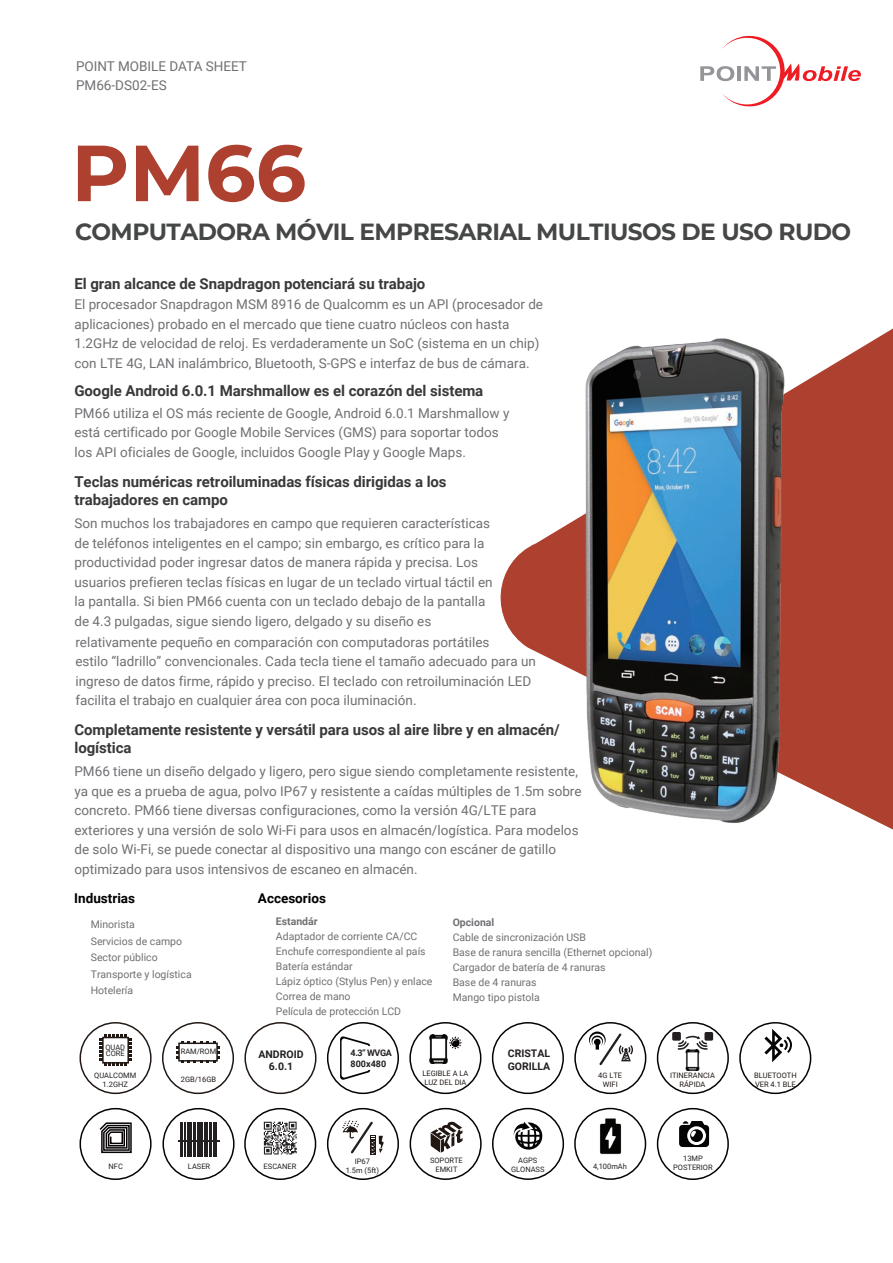
<style>
.page{position:relative;width:893px;height:1263px;background:#fff}
.page>*{position:absolute;margin:0;border:0;box-sizing:border-box;transform-origin:0 0}
.t1{font:700 79.35px "Montserrat";color:#ae402f}
.t2{font:700 23.25px "Montserrat";letter-spacing:-.025em;color:#454646}
.t3{font:700 15px/18px "Roboto";letter-spacing:-.005em;color:#39393b}
.t4{font:13.5px/19.5px "Roboto";color:#6f7073}
.t5{font:700 13.5px "Roboto";color:#000001}
.t6{font:10.5px/15px "Roboto";color:#6f7073}
.t7{font:700 10.5px/12.6px "Roboto";color:#231f20;text-align:center}
.t8{font:700 10.5px "Roboto";color:#6f7073}
.t9{font:700 9px/10.8px "Roboto";color:#231f20}
.t10{font:7.5px/9px "Roboto";color:#231f20;text-align:center}
.t11{font:7.5px/9px "Roboto";color:#211814}
</style>
<div class="page">
<svg style="left:500px;top:328px;width:393px;height:502px;fill:#ae402f"></svg>
<svg style="left:700px;top:35px;width:161px;height:72px"></svg>
<svg style="left:100px;top:1034px;width:31px;height:32px"></svg>
<div style="left:80px;top:1022px;width:72px;height:72px;border:2px solid #211814;border-radius:50%"></div>
<svg style="left:176px;top:1041px;width:44px;height:22px"></svg>
<div style="left:178px;top:1042px;width:40px;height:19px;border:2px solid #211814"></div>
<div style="left:162px;top:1022px;width:72px;height:72px;border:2px solid #211814;border-radius:50%"></div>
<div style="left:244px;top:1022px;width:72px;height:72px;border:2px solid #211814;border-radius:50%"></div>
<svg style="left:340px;top:1036px;width:30px;height:44px"></svg>
<div style="left:327px;top:1022px;width:72px;height:72px;border:2px solid #030303;border-radius:50%"></div>
<svg style="left:453px;top:1036px;width:9px;height:14px"></svg>
<div style="left:409px;top:1022px;width:72px;height:72px;border:2px solid #030303;border-radius:50%"></div>
<div style="left:492px;top:1022px;width:72px;height:72px;border:2px solid #030303;border-radius:50%"></div>
<div style="left:574px;top:1022px;width:72px;height:72px;border:2px solid #030303;border-radius:50%"></div>
<div style="left:657px;top:1022px;width:72px;height:72px;border:2px solid #030303;border-radius:50%"></div>
<div style="left:672px;top:1032px;width:9px;height:9px;background:#231f20;border-radius:2px"></div>
<div style="left:704px;top:1032px;width:9px;height:9px;background:#231f20;border-radius:2px"></div>
<svg style="left:678px;top:1036px;width:30px;height:14px"></svg>
<div style="left:739px;top:1022px;width:72px;height:72px;border:2px solid #030303;border-radius:50%"></div>
<svg style="left:264px;top:1122px;width:33px;height:32px"></svg>
<div style="left:244px;top:1108px;width:72px;height:72px;border:2px solid #030303;border-radius:50%"></div>
<svg style="left:764px;top:1029px;width:28px;height:33px"></svg>
<svg style="left:99px;top:1122px;width:33px;height:32px"></svg>
<div style="left:80px;top:1108px;width:72px;height:72px;border:2px solid #030303;border-radius:50%"></div>
<svg style="left:589px;top:1031px;width:44px;height:34px"></svg>
<img style="left:429px;top:1034px;width:24px;height:30px">
<img style="left:682px;top:1049px;width:21px;height:21px">
<div style="left:162px;top:1108px;width:73px;height:72px;border:2px solid #030303;border-radius:50%"></div>
<div style="left:327px;top:1108px;width:72px;height:72px;border:2px solid #030303;border-radius:50%"></div>
<svg style="left:679px;top:1121px;width:30px;height:26px"></svg>
<svg style="left:513px;top:1122px;width:29px;height:28px"></svg>
<div style="left:492px;top:1108px;width:72px;height:72px;border:2px solid #030303;border-radius:50%"></div>
<div style="left:574px;top:1108px;width:72px;height:72px;border:2px solid #030303;border-radius:50%"></div>
<div style="left:410px;top:1108px;width:72px;height:72px;border:2px solid #030303;border-radius:50%"></div>
<div style="left:657px;top:1108px;width:72px;height:72px;border:2px solid #030303;border-radius:50%"></div>
<svg style="left:431px;top:1121px;width:32px;height:32px"></svg>
<img style="left:585px;top:1111px;width:50px;height:44px">
<svg style="left:342px;top:1120px;width:42px;height:34px"></svg>
<img style="left:576px;top:332px;width:215px;height:497px">
<hr style="left:180px;top:1122px;width:1px;height:34px;background:#231f20">
<hr style="left:182px;top:1122px;width:1px;height:34px;background:#231f20">
<hr style="left:185px;top:1122px;width:1px;height:34px;background:#231f20">
<hr style="left:187px;top:1122px;width:2px;height:34px;background:#231f20">
<hr style="left:184px;top:1122px;width:1px;height:34px;background:#231f20">
<hr style="left:190px;top:1122px;width:1px;height:34px;background:#231f20">
<hr style="left:191px;top:1122px;width:1px;height:34px;background:#231f20">
<hr style="left:193px;top:1122px;width:1px;height:34px;background:#231f20">
<hr style="left:195px;top:1122px;width:1px;height:34px;background:#231f20">
<hr style="left:200px;top:1122px;width:1px;height:34px;background:#231f20">
<hr style="left:197px;top:1122px;width:2px;height:34px;background:#231f20">
<hr style="left:199px;top:1122px;width:1px;height:34px;background:#231f20">
<hr style="left:202px;top:1122px;width:1px;height:34px;background:#231f20">
<hr style="left:204px;top:1122px;width:2px;height:34px;background:#231f20">
<hr style="left:207px;top:1122px;width:1px;height:34px;background:#231f20">
<hr style="left:209px;top:1122px;width:1px;height:34px;background:#231f20">
<hr style="left:211px;top:1122px;width:1px;height:34px;background:#231f20">
<hr style="left:213px;top:1122px;width:1px;height:34px;background:#231f20">
<hr style="left:215px;top:1122px;width:1px;height:34px;background:#231f20">
<hr style="left:178px;top:1140px;width:41px;height:1px;background:#231f20">
<p class="t4" style="left:76px;top:57px;width:173px;line-height:19px">POINT MOBILE DATA SHEET<br>PM66-DS02-ES</p>
<h1 class="t1" style="left:71px;top:116px;width:236px">PM66</h1>
<h2 class="t2" style="left:75px;top:215px;width:778px">COMPUTADORA MÓVIL EMPRESARIAL MULTIUSOS DE USO RUDO</h2>
<p class="t3" style="left:74px;top:274px;width:352px">El gran alcance de Snapdragon potenciará su trabajo</p>
<p class="t4" style="left:74px;top:294px;width:470px">El procesador Snapdragon MSM 8916 de Qualcomm es un API (procesador de aplicaciones) probado en el mercado que tiene cuatro núcleos con hasta 1.2GHz de velocidad de reloj. Es verdaderamente un SoC (sistema en un chip) con LTE 4G, LAN inalámbrico, Bluetooth, S-GPS e interfaz de bus de cámara.</p>
<p class="t4" style="left:74px;top:403px;width:436px">PM66 utiliza el OS más reciente de Google, Android 6.0.1 Marshmallow y está certificado por Google Mobile Services (GMS) para soportar todos los API oficiales de Google, incluidos Google Play y Google Maps.</p>
<p class="t3" style="left:74px;top:381px;width:410px">Google Android 6.0.1 Marshmallow es el corazón del sistema</p>
<p class="t3" style="left:74px;top:472px;width:374px">Teclas numéricas retroiluminadas físicas dirigidas a los trabajadores en campo</p>
<p class="t4" style="left:74px;top:513px;width:420px">Son muchos los trabajadores en campo que requieren características de teléfonos inteligentes en el campo; sin embargo, es crítico para la productividad poder ingresar datos de manera rápida y precisa. Los usuarios prefieren teclas físicas en lugar de un teclado virtual táctil en la pantalla. Si bien PM66 cuenta con un teclado debajo de la pantalla de 4.3 pulgadas, sigue siendo ligero, delgado y su diseño es</p>
<p class="t4" style="left:75px;top:631px;width:462px">relativamente pequeño en comparación con computadoras portátiles<br>estilo “ladrillo” convencionales. Cada tecla tiene el tamaño adecuado para un ingreso de datos firme, rápido y preciso. El teclado con retroiluminación LED facilita el trabajo en cualquier área con poca iluminación.</p>
<p class="t3" style="left:74px;top:720px;width:487px">Completamente resistente y versátil para usos al aire libre y en almacén/ logística</p>
<p class="t4" style="left:74px;top:761px;width:509px">PM66 tiene un diseño delgado y ligero, pero sigue siendo completamente resistente, ya que es a prueba de agua, polvo IP67 y resistente a caídas múltiples de 1.5m sobre concreto. PM66 tiene diversas configuraciones, como la versión 4G/LTE para exteriores y una versión de solo Wi-Fi para usos en almacén/logística. Para modelos de solo Wi-Fi, se puede conectar al dispositivo una mango con escáner de gatillo optimizado para usos intensivos de escaneo en almacén.</p>
<p class="t5" style="left:258px;top:889px;width:70px">Accesorios</p>
<p class="t8" style="left:276px;top:914px;width:43px">Estandár</p>
<p class="t6" style="left:276px;top:929px;width:158px">Adaptador de corriente CA/CC<br>Enchufe correspondiente al país<br>Batería estándar<br>Lápiz óptico (Stylus Pen) y enlace<br>Correa de mano<br>Película de protección LCD</p>
<p class="t5" style="left:74px;top:889px;width:62px">Industrias</p>
<p class="t6" style="left:91px;top:916px;width:102px;line-height:16.5px">Minorista<br>Servicios de campo<br>Sector público<br>Transporte y logística<br>Hotelería</p>
<p class="t8" style="left:453px;top:914px;width:43px">Opcional</p>
<p class="t6" style="left:453px;top:929px;width:201px">Cable de sincronización USB<br>Base de ranura sencilla (Ethernet opcional)<br>Cargador de batería de 4 ranuras<br>Base de 4 ranuras<br>Mango tipo pistola</p>
<p class="t10" style="left:105px;top:1044px;width:21px;line-height:6px;text-align:left">QUAD<br>CORE</p>
<p class="t10" style="left:94px;top:1070px;width:44px">QUALCOMM<br>1.2GHZ</p>
<p class="t10" style="left:181px;top:1047px;width:37px">RAM/ROM</p>
<p class="t11" style="left:181px;top:1075px;width:37px">2GB/16GB</p>
<p class="t7" style="left:258px;top:1047px;width:47px">ANDROID<br>6.0.1</p>
<p class="t9" style="left:351px;top:1047px;width:43px">4.3“ WVGA<br>800x480</p>
<p class="t11" style="left:422px;top:1068px;width:47px">LEGIBLE A LA<br>LUZ DEL DIA</p>
<p class="t7" style="left:508px;top:1046px;width:44px;text-align:left">CRISTAL<br>GORILLA</p>
<p class="t11" style="left:598px;top:1070px;width:25px;text-align:center">4G LTE<br>WIFI</p>
<p class="t11" style="left:670px;top:1070px;width:46px;text-align:center">ITINERANCIA<br>RÁPIDA</p>
<p class="t11" style="left:754px;top:1070px;width:44px">BLUETOOTH<br>VER 4.1 BLE</p>
<p class="t10" style="left:109px;top:1161px;width:16px">NFC</p>
<p class="t10" style="left:188px;top:1161px;width:24px">LASER</p>
<p class="t10" style="left:264px;top:1161px;width:34px">ESCANER</p>
<p class="t10" style="left:346px;top:1157px;width:35px">IP67<br>1.5m (5ft)</p>
<p class="t10" style="left:511px;top:1155px;width:35px">AGPS<br>GLONASS</p>
<p class="t10" style="left:593px;top:1161px;width:35px">4,100mAh</p>
<p class="t10" style="left:673px;top:1154px;width:41px">13MP<br>POSTERIOR</p>
<p class="t10" style="left:430px;top:1155px;width:34px">SOPORTE<br>EMKIT</p>
</div>
